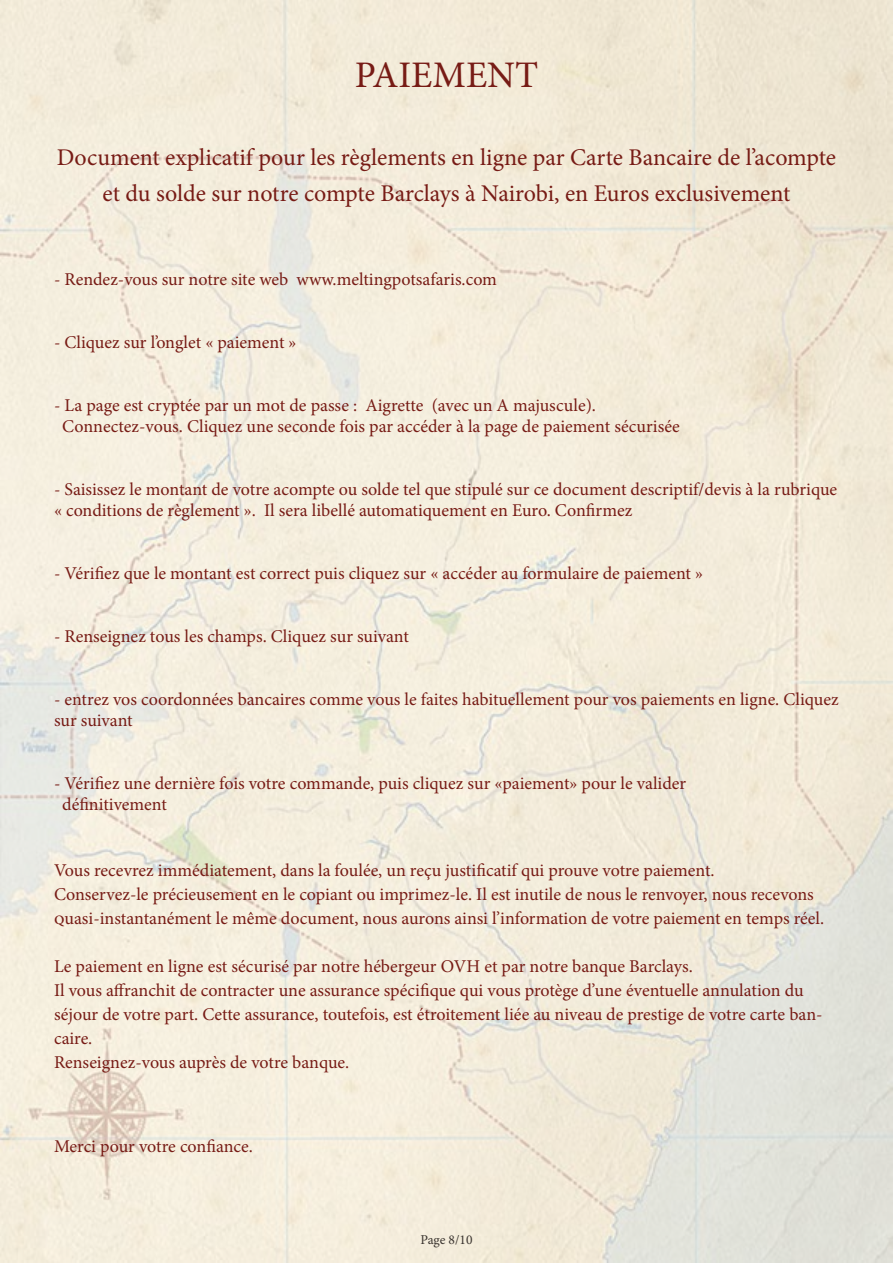
<style>
.page{position:relative;width:893px;height:1263px;background:#fff}
.page>*{position:absolute;margin:0;border:0;box-sizing:border-box;transform-origin:0 0}
.t1{font:37.5px "Minion Pro";color:#771b15}
.t2{font:24px/36px "Minion Pro";color:#771b15;text-align:center}
.t3{font:18px/24px "Minion Pro";color:#771b15}
.t4{font:13.5px "Minion Pro";letter-spacing:-.005em;color:#3a342f}
</style>
<div class="page">
<img style="left:0;top:0;width:893px;height:1263px">
<h1 class="t1" style="left:355px;top:50px;width:185px">PAIEMENT</h1>
<h2 class="t2" style="left:57px;top:139px;width:781px">Document explicatif pour les règlements en ligne par Carte Bancaire de l’acompte et du solde sur notre compte Barclays à Nairobi, en Euros exclusivement</h2>
<p class="t3" style="left:54px;top:267px;width:445px">- Rendez-vous sur notre site web www.meltingpotsafaris.com</p>
<p class="t3" style="left:54px;top:330px;width:244px">- Cliquez sur l’onglet « paiement »</p>
<p class="t3" style="left:62px;top:395px;width:619px;line-height:21px;text-indent:-8px">- La page est cryptée par un mot de passe : Aigrette (avec un A majuscule).<br>Connectez-vous. Cliquez une seconde fois par accéder à la page de paiement sécurisée</p>
<p class="t3" style="left:54px;top:479px;width:785px;line-height:21px">- Saisissez le montant de votre acompte ou solde tel que stipulé sur ce document descriptif/devis à la rubrique « conditions de règlement ». Il sera libellé automatiquement en Euro. Confirmez</p>
<p class="t3" style="left:54px;top:561px;width:651px">- Vérifiez que le montant est correct puis cliquez sur « accéder au formulaire de paiement »</p>
<p class="t3" style="left:54px;top:624px;width:356px">- Renseignez tous les champs. Cliquez sur suivant</p>
<p class="t3" style="left:54px;top:689px;width:786px;line-height:21px">- entrez vos coordonnées bancaires comme vous le faites habituellement pour vos paiements en ligne. Cliquez sur suivant</p>
<p class="t3" style="left:62px;top:773px;width:626px;line-height:21px;text-indent:-8px">- Vérifiez une dernière fois votre commande, puis cliquez sur «paiement» pour le valider définitivement</p>
<p class="t3" style="left:54px;top:858px;width:772px">Vous recevrez immédiatement, dans la foulée, un reçu justificatif qui prouve votre paiement.<br>Conservez-le précieusement en le copiant ou imprimez-le. Il est inutile de nous le renvoyer, nous recevons quasi-instantanément le même document, nous aurons ainsi l’information de votre paiement en temps réel.</p>
<p class="t3" style="left:54px;top:954px;width:770px">Le paiement en ligne est sécurisé par notre hébergeur OVH et par notre banque Barclays.<br>Il vous affranchit de contracter une assurance spécifique qui vous protège d’une éventuelle annulation du séjour de votre part. Cette assurance, toutefois, est étroitement liée au niveau de prestige de votre carte ban&shy;caire.<br>Renseignez-vous auprès de votre banque.</p>
<p class="t3" style="left:54px;top:1134px;width:200px">Merci pour votre confiance.</p>
<p class="t4" style="left:420px;top:1231px;width:54px">Page 8/10</p>
</div>
